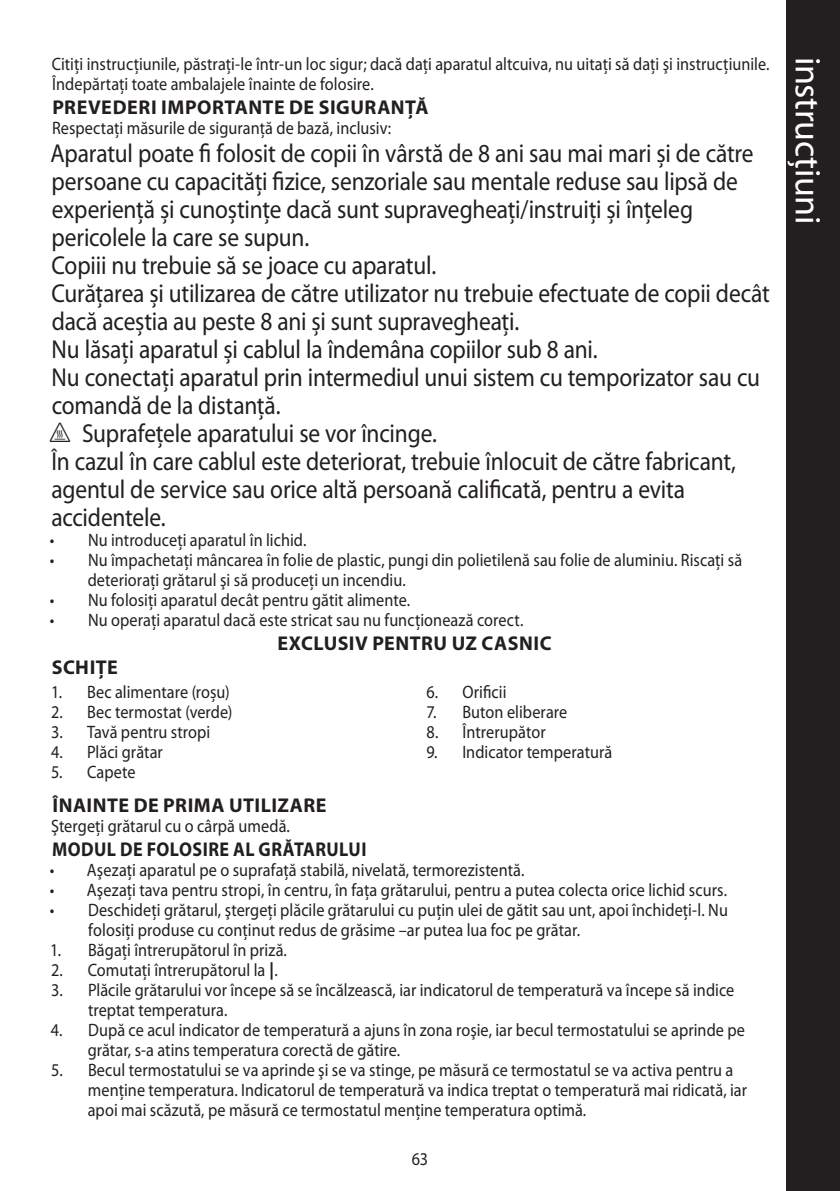
<style>
.page{position:relative;width:840px;height:1191px;background:#fff}
.page>*{position:absolute;margin:0;border:0;box-sizing:border-box;transform-origin:0 0}
.side_head{font:36px "Myriad Pro";letter-spacing:-.01em;color:#fff}
.EN60335_single{font:26px/28px "Myriad Pro";letter-spacing:-.01em;color:#231f20;scale:.9 1}
.heading{font:700 20px "Myriad Pro";letter-spacing:.025em;color:#231f20}
.default{font:700 20px "Myriad Pro";letter-spacing:.025em;color:#231f20;scale:.9 1}
.sub_heading_centred{font:700 20px "Myriad Pro";letter-spacing:.025em;color:#231f20}
.default-2{font:18px/20px "Myriad Pro";letter-spacing:.005em;color:#231f20;scale:.9 1}
.s1{font-family:"Myriad IS Otext"}
.s2{font-family:"Myriad Graphics"}
</style>
<div class="page">
<div style="left:785px;top:0;width:54px;height:1191px;background:#231f20"></div>
<p class="default-2" style="left:52px;top:55px;width:798px">Citiți instrucțiunile, păstrați-le într-un loc sigur; dacă daţi aparatul altcuiva, nu uitaţi să daţi şi instrucţiunile.<br>Îndepărtați toate ambalajele înainte de folosire.</p>
<p class="heading" style="left:52px;top:96px;width:377px">PREVEDERI IMPORTANTE DE SIGURANŢĂ</p>
<p class="default-2" style="left:52px;top:119px;width:378px">Respectaţi măsurile de siguranţă de bază, inclusiv:</p>
<p class="EN60335_single" style="left:50px;top:140px;width:782px">Aparatul poate fi folosit de copii în vârstă de 8 ani sau mai mari și de către persoane cu capacități fizice, senzoriale sau mentale reduse sau lipsă de experiență și cunoștințe dacă sunt supravegheați/instruiți și înțeleg pericolele la care se supun.</p>
<p class="EN60335_single" style="left:52px;top:252px;width:428px">Copiii nu trebuie să se joace cu aparatul.</p>
<p class="EN60335_single" style="left:52px;top:280px;width:799px">Curățarea și utilizarea de către utilizator nu trebuie efectuate de copii decât dacă aceștia au peste 8 ani și sunt supravegheați.</p>
<p class="EN60335_single" style="left:52px;top:336px;width:607px">Nu lăsați aparatul și cablul la îndemâna copiilor sub 8 ani.</p>
<p class="EN60335_single" style="left:52px;top:364px;width:788px">Nu conectaţi aparatul prin intermediul unui sistem cu temporizator sau cu comandă de la distanţă.</p>
<p class="EN60335_single" style="left:53px;top:420px;width:428px"><span class="s1">h</span> Suprafețele aparatului se vor încinge.</p>
<p class="EN60335_single" style="left:51px;top:448px;width:761px">În cazul în care cablul este deteriorat, trebuie înlocuit de către fabricant, agentul de service sau orice altă persoană calificată, pentru a evita accidentele.</p>
<p class="default-2" style="left:50px;top:531px;width:287px">• Nu introduceţi aparatul în lichid.</p>
<p class="default-2" style="left:88px;top:551px;width:728px;text-indent:-38px">• Nu împachetaţi mâncarea în folie de plastic, pungi din polietilenă sau folie de aluminiu. Riscaţi să deterioraţi grătarul şi să produceţi un incendiu.</p>
<p class="default-2" style="left:50px;top:591px;width:401px">• Nu folosiţi aparatul decât pentru gătit alimente.</p>
<p class="default-2" style="left:50px;top:611px;width:527px">• Nu operaţi aparatul dacă este stricat sau nu funcţionează corect.</p>
<p class="sub_heading_centred" style="left:277px;top:632px;width:275px">EXCLUSIV PENTRU UZ CASNIC</p>
<p class="heading" style="left:52px;top:656px;width:68px">SCHIŢE</p>
<p class="default-2" style="left:51px;top:682px;width:200px">1. Bec alimentare (roșu)</p>
<p class="default-2" style="left:51px;top:702px;width:203px">2. Bec termostat (verde)</p>
<p class="default-2" style="left:51px;top:722px;width:178px">3. Tavă pentru stropi</p>
<p class="default-2" style="left:51px;top:742px;width:126px">4. Plăci grătar</p>
<p class="default-2" style="left:51px;top:762px;width:95px">5. Capete</p>
<p class="default-2" style="left:426px;top:682px;width:90px">6. Orificii</p>
<p class="default-2" style="left:426px;top:702px;width:158px">7. Buton eliberare</p>
<p class="default-2" style="left:426px;top:722px;width:134px">8. Întrerupător</p>
<p class="default-2" style="left:426px;top:742px;width:208px">9. Indicator temperatură</p>
<p class="heading" style="left:53px;top:794px;width:275px">ÎNAINTE DE PRIMA UTILIZARE</p>
<p class="default-2" style="left:51px;top:816px;width:266px">Ştergeţi grătarul cu o cârpă umedă.</p>
<p class="default" style="left:52px;top:838px;width:351px">MODUL DE FOLOSIRE AL GRĂTARULUI</p>
<p class="default-2" style="left:50px;top:860px;width:528px">• Aşezaţi aparatul pe o suprafaţă stabilă, nivelată, termorezistentă.</p>
<p class="default-2" style="left:50px;top:880px;width:753px">• Aşezaţi tava pentru stropi, în centru, în faţa grătarului, pentru a putea colecta orice lichid scurs.</p>
<p class="default-2" style="left:88px;top:900px;width:711px;text-indent:-38px">• Deschideţi grătarul, ştergeţi plăcile grătarului cu puţin ulei de gătit sau unt, apoi închideţi-l. Nu folosiţi produse cu conţinut redus de grăsime –ar putea lua foc pe grătar.</p>
<p class="default-2" style="left:50px;top:940px;width:264px">1. Băgaţi întrerupătorul în priză.</p>
<p class="default-2" style="left:51px;top:960px;width:253px">2. Comutaţi întrerupătorul la <span class="s2">1</span>.</p>
<p class="default-2" style="left:88px;top:980px;width:719px;text-indent:-37px">3. Plăcile grătarului vor începe să se încălzească, iar indicatorul de temperatură va începe să indice treptat temperatura.</p>
<p class="default-2" style="left:88px;top:1020px;width:731px;text-indent:-37px">4. După ce acul indicator de temperatură a ajuns în zona roşie, iar becul termostatului se aprinde pe grătar, s-a atins temperatura corectă de gătire.</p>
<p class="default-2" style="left:88px;top:1060px;width:733px;text-indent:-36px">5. Becul termostatului se va aprinde şi se va stinge, pe măsură ce termostatul se va activa pentru a menţine temperatura. Indicatorul de temperatură va indica treptat o temperatură mai ridicată, iar apoi mai scăzută, pe măsură ce termostatul menţine temperatura optimă.</p>
<p class="default-2" style="left:411px;top:1149px;width:20px">63</p>
<p class="side_head" style="left:827px;top:57px;width:169px;rotate:90deg">instrucţiuni</p>
</div>
